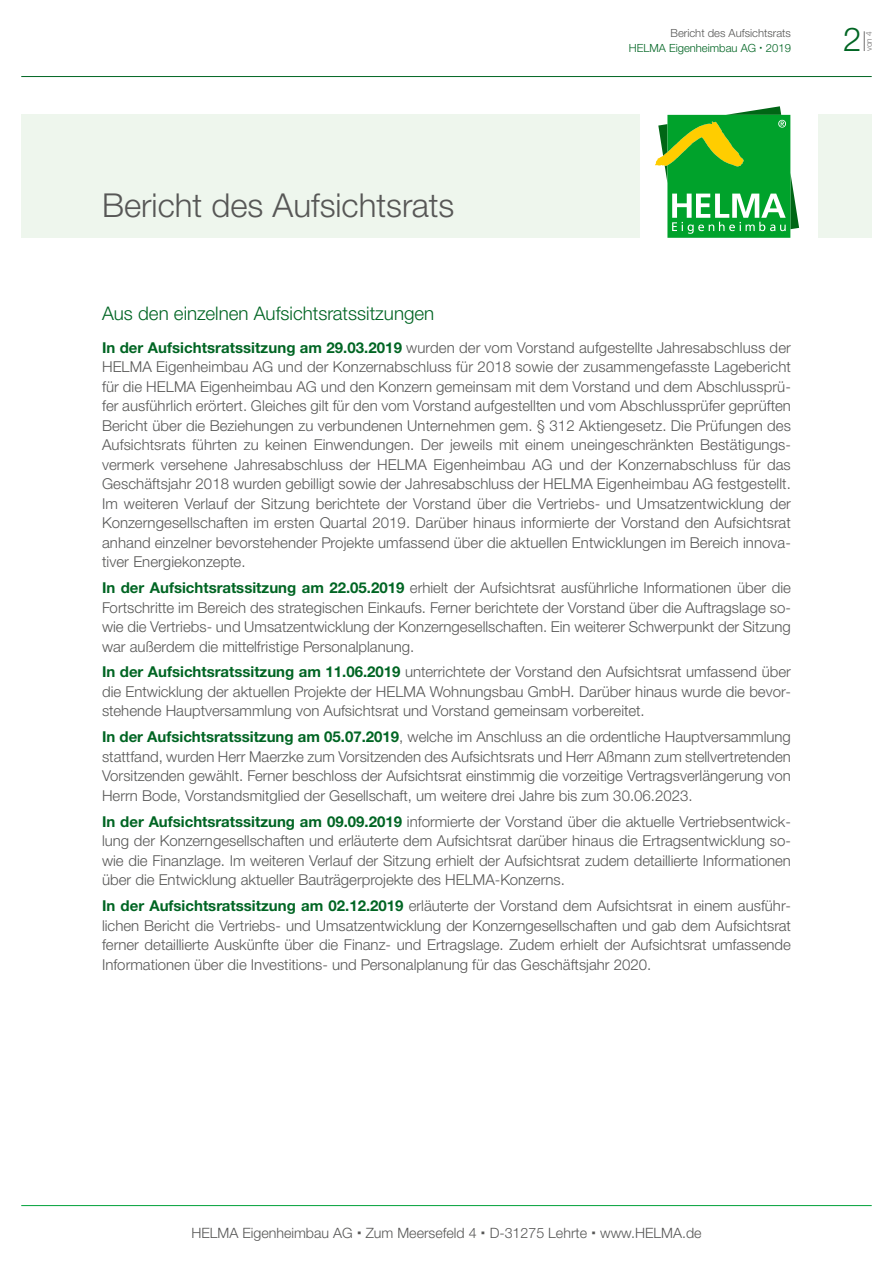
<style>
.page{position:relative;width:893px;height:1263px;background:#fff}
.page>*{position:absolute;margin:0;border:0;box-sizing:border-box;transform-origin:0 0}
.t1{font:300 33px "Helvetica Neue LTW1 G";color:#575756}
.t2{font:300 33px "Helvetica Neue LT Std";color:#006523}
.t3{font:300 18.75px "Helvetica Neue LTW1 G";color:#006523}
.t4{font:300 15px/19.5px "Helvetica Neue LTW1 G";color:#575756;text-align:justify}
.t5{font:300 14.25px "Helvetica Neue LT Std";color:#575756}
.t6{font:300 11.25px "Helvetica Neue LT Std";color:#575756}
.t7{font:300 11.25px "Helvetica Neue LT Std";color:#006523}
.t8{font:300 8.25px "Helvetica Neue LT Std";color:#706f6f}
.s1{font-weight:700;color:#006523}
</style>
<div class="page">
<hr style="left:21px;top:76px;width:851px;height:1px;background:#006523">
<hr style="left:21px;top:1205px;width:851px;height:1px;background:#00a13a">
<div style="left:21px;top:115px;width:619px;height:123px;background:#eef6ed"></div>
<div style="left:819px;top:115px;width:53px;height:123px;background:#eef6ed"></div>
<svg style="left:655px;top:106px;width:144px;height:132px"></svg>
<svg style="left:864px;top:31px;width:1px;height:20px"></svg>
<p class="t6" style="left:670px;top:26px;width:122px">Bericht des Aufsichtsrats</p>
<p class="t7" style="left:629px;top:41px;width:164px">HELMA Eigenheimbau AG 2019</p>
<h1 class="t2" style="left:843px;top:19px;width:20px">2</h1>
<p class="t8" style="left:864px;top:51px;width:21px;rotate:-90deg">von 4</p>
<h1 class="t1" style="left:102px;top:185px;width:354px">Bericht des Aufsichtsrats</h1>
<p class="t3" style="left:102px;top:302px;width:334px">Aus den einzelnen Aufsichtsratssitzungen</p>
<p class="t4" style="left:102px;top:337px;width:690px"><span class="s1">In der Aufsichtsratssitzung am 29.03.2019</span> wurden der vom Vorstand aufgestellte Jahresabschluss der HELMA Eigenheimbau AG und der Konzernabschluss für 2018 sowie der zusammengefasste Lagebericht für die HELMA Eigenheimbau AG und den Konzern gemeinsam mit dem Vorstand und dem Abschlussprü&shy;fer ausführlich erörtert. Gleiches gilt für den vom Vorstand aufgestellten und vom Abschlussprüfer geprüften Bericht über die Beziehungen zu verbundenen Unternehmen gem. § 312 Aktiengesetz. Die Prüfungen des Aufsichtsrats führten zu keinen Einwendungen. Der jeweils mit einem uneingeschränkten Bestätigungs&shy;vermerk versehene Jahresabschluss der HELMA Eigenheimbau AG und der Konzernabschluss für das Geschäftsjahr 2018 wurden gebilligt sowie der Jahresabschluss der HELMA Eigenheimbau AG festgestellt.<br>Im weiteren Verlauf der Sitzung berichtete der Vorstand über die Vertriebs- und Umsatzentwicklung der Konzerngesellschaften im ersten Quartal 2019. Darüber hinaus informierte der Vorstand den Aufsichtsrat anhand einzelner bevorstehender Projekte umfassend über die aktuellen Entwicklungen im Bereich innova&shy;tiver Energiekonzepte.</p>
<p class="t4" style="left:102px;top:578px;width:690px"><span class="s1">In der Aufsichtsratssitzung am 22.05.2019</span> erhielt der Aufsichtsrat ausführliche Informationen über die Fortschritte im Bereich des strategischen Einkaufs. Ferner berichtete der Vorstand über die Auftragslage so&shy;wie die Vertriebs- und Umsatzentwicklung der Konzerngesellschaften. Ein weiterer Schwerpunkt der Sitzung war außerdem die mittelfristige Personalplanung.</p>
<p class="t4" style="left:102px;top:662px;width:690px"><span class="s1">In der Aufsichtsratssitzung am 11.06.2019</span> unterrichtete der Vorstand den Aufsichtsrat umfassend über die Entwicklung der aktuellen Projekte der HELMA Wohnungsbau GmbH. Darüber hinaus wurde die bevor&shy;stehende Hauptversammlung von Aufsichtsrat und Vorstand gemeinsam vorbereitet.</p>
<p class="t4" style="left:102px;top:727px;width:690px"><span class="s1">In der Aufsichtsratssitzung am 05.07.2019</span>, welche im Anschluss an die ordentliche Hauptversammlung stattfand, wurden Herr Maerzke zum Vorsitzenden des Aufsichtsrats und Herr Aßmann zum stellvertretenden Vorsitzenden gewählt. Ferner beschloss der Aufsichtsrat einstimmig die vorzeitige Vertragsverlängerung von Herrn Bode, Vorstandsmitglied der Gesellschaft, um weitere drei Jahre bis zum 30.06.2023.</p>
<p class="t4" style="left:102px;top:811px;width:690px"><span class="s1">In der Aufsichtsratssitzung am 09.09.2019</span> informierte der Vorstand über die aktuelle Vertriebsentwick&shy;lung der Konzerngesellschaften und erläuterte dem Aufsichtsrat darüber hinaus die Ertragsentwicklung so&shy;wie die Finanzlage. Im weiteren Verlauf der Sitzung erhielt der Aufsichtsrat zudem detaillierte Informationen über die Entwicklung aktueller Bauträgerprojekte des HELMA-Konzerns.</p>
<p class="t4" style="left:102px;top:896px;width:690px"><span class="s1">In der Aufsichtsratssitzung am 02.12.2019</span> erläuterte der Vorstand dem Aufsichtsrat in einem ausführ&shy;lichen Bericht die Vertriebs- und Umsatzentwicklung der Konzerngesellschaften und gab dem Aufsichtsrat ferner detaillierte Auskünfte über die Finanz- und Ertragslage. Zudem erhielt der Aufsichtsrat umfassende Informationen über die Investitions- und Personalplanung für das Geschäftsjahr 2020.</p>
<p class="t5" style="left:191px;top:1224px;width:512px">HELMA Eigenheimbau AG Zum Meersefeld 4 D-31275 Lehrte www.HELMA.de</p>
</div>
